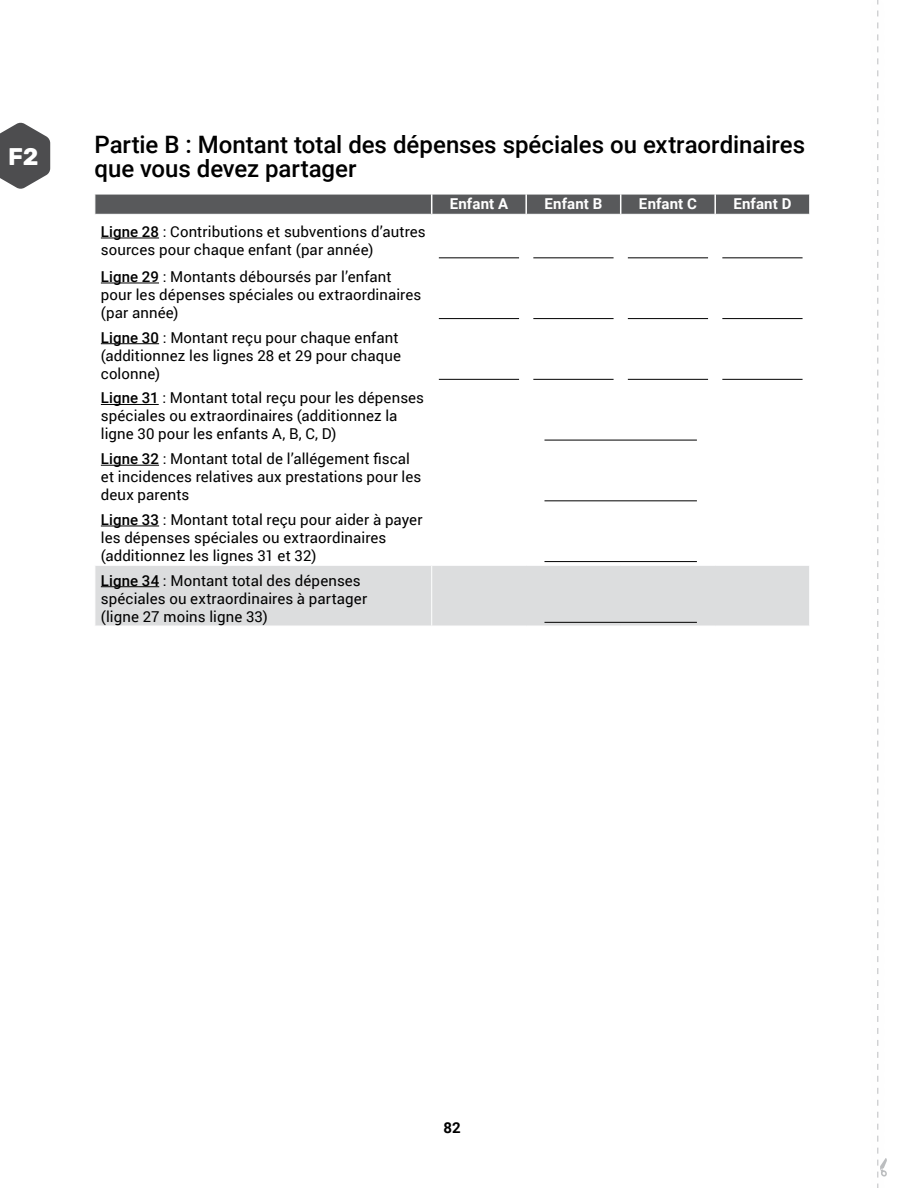
<style>
.page{position:relative;width:918px;height:1188px;background:#fff}
.page>*{position:absolute;margin:0;border:0;box-sizing:border-box;transform-origin:0 0}
.H3____Rubik_16pts_16{font:500 24px/24px "Roboto";color:#000}
.t1{font:700 24px "Rubik";color:#fff}
.Table_Regular{font:15px/18px "Roboto";letter-spacing:.005em;color:#000}
.Table_Regular-2{font:700 15px "Roboto";letter-spacing:.01em;color:#fff}
.t2{font:700 15px "Roboto";color:#000}
.s1{font-weight:500}
</style>
<div class="page">
<svg style="left:877px;top:0;width:10px;height:1188px"></svg>
<div style="left:95px;top:566px;width:714px;height:60px;background:#dcddde"></div>
<svg style="left:95px;top:194px;width:715px;height:20px;background:#5d5e60"></svg>
<hr style="left:94px;top:194px;width:338px;height:1px;background:#fff">
<hr style="left:431px;top:566px;width:1px;height:60px;background:#fff">
<hr style="left:101px;top:238px;width:58px;height:1px;background:#000">
<hr style="left:439px;top:257px;width:80px;height:1px;background:#000">
<hr style="left:533px;top:257px;width:81px;height:1px;background:#000">
<hr style="left:628px;top:257px;width:80px;height:1px;background:#000">
<hr style="left:722px;top:257px;width:81px;height:1px;background:#000">
<hr style="left:101px;top:283px;width:58px;height:1px;background:#000">
<hr style="left:439px;top:318px;width:80px;height:1px;background:#000">
<hr style="left:533px;top:318px;width:81px;height:1px;background:#000">
<hr style="left:628px;top:318px;width:80px;height:1px;background:#000">
<hr style="left:722px;top:318px;width:81px;height:1px;background:#000">
<hr style="left:101px;top:343px;width:58px;height:1px;background:#000">
<hr style="left:439px;top:379px;width:80px;height:1px;background:#000">
<hr style="left:533px;top:379px;width:81px;height:1px;background:#000">
<hr style="left:628px;top:379px;width:80px;height:1px;background:#000">
<hr style="left:722px;top:379px;width:81px;height:1px;background:#000">
<hr style="left:101px;top:404px;width:58px;height:1px;background:#000">
<hr style="left:544px;top:440px;width:153px;height:1px;background:#000">
<hr style="left:101px;top:465px;width:58px;height:1px;background:#000">
<hr style="left:544px;top:500px;width:153px;height:1px;background:#000">
<hr style="left:101px;top:526px;width:58px;height:1px;background:#000">
<hr style="left:544px;top:561px;width:153px;height:1px;background:#000">
<hr style="left:101px;top:586px;width:58px;height:1px;background:#000">
<hr style="left:544px;top:622px;width:153px;height:1px;background:#000">
<svg style="left:0;top:122px;width:50px;height:67px"></svg>
<p class="t1" style="left:8px;top:143px;width:32px">F2</p>
<p class="H3____Rubik_16pts_16" style="left:94px;top:132px;width:712px">Partie B : Montant total des dépenses spéciales ou extraordinaires que vous devez partager</p>
<p class="Table_Regular-2" style="left:450px;top:193px;width:60px">Enfant A</p>
<p class="Table_Regular-2" style="left:545px;top:193px;width:59px">Enfant B</p>
<p class="Table_Regular-2" style="left:639px;top:193px;width:59px">Enfant C</p>
<p class="Table_Regular-2" style="left:733px;top:193px;width:59px">Enfant D</p>
<p class="Table_Regular" style="left:101px;top:222px;width:326px"><span class="s1">Ligne 28</span> : Contributions et subventions d’autres sources pour chaque enfant (par année)</p>
<p class="Table_Regular" style="left:101px;top:267px;width:322px"><span class="s1">Ligne 29</span> : Montants déboursés par l’enfant pour les dépenses spéciales ou extraordinaires (par année)</p>
<p class="Table_Regular" style="left:101px;top:328px;width:302px"><span class="s1">Ligne 30</span> : Montant reçu pour chaque enfant (additionnez les lignes 28 et 29 pour chaque colonne)</p>
<p class="Table_Regular" style="left:101px;top:388px;width:325px"><span class="s1">Ligne 31</span> : Montant total reçu pour les dépenses spéciales ou extraordinaires (additionnez la ligne 30 pour les enfants A, B, C, D)</p>
<p class="Table_Regular" style="left:101px;top:449px;width:322px"><span class="s1">Ligne 32</span> : Montant total de l’allégement fiscal et incidences relatives aux prestations pour les deux parents</p>
<p class="Table_Regular" style="left:101px;top:510px;width:323px"><span class="s1">Ligne 33</span> : Montant total reçu pour aider à payer les dépenses spéciales ou extraordinaires (additionnez les lignes 31 et 32)</p>
<p class="Table_Regular" style="left:101px;top:571px;width:268px"><span class="s1">Ligne 34</span> : Montant total des dépenses spéciales ou extraordinaires à partager (ligne 27 moins ligne 33)</p>
<p class="t2" style="left:444px;top:1117px;width:19px">82</p>
</div>
